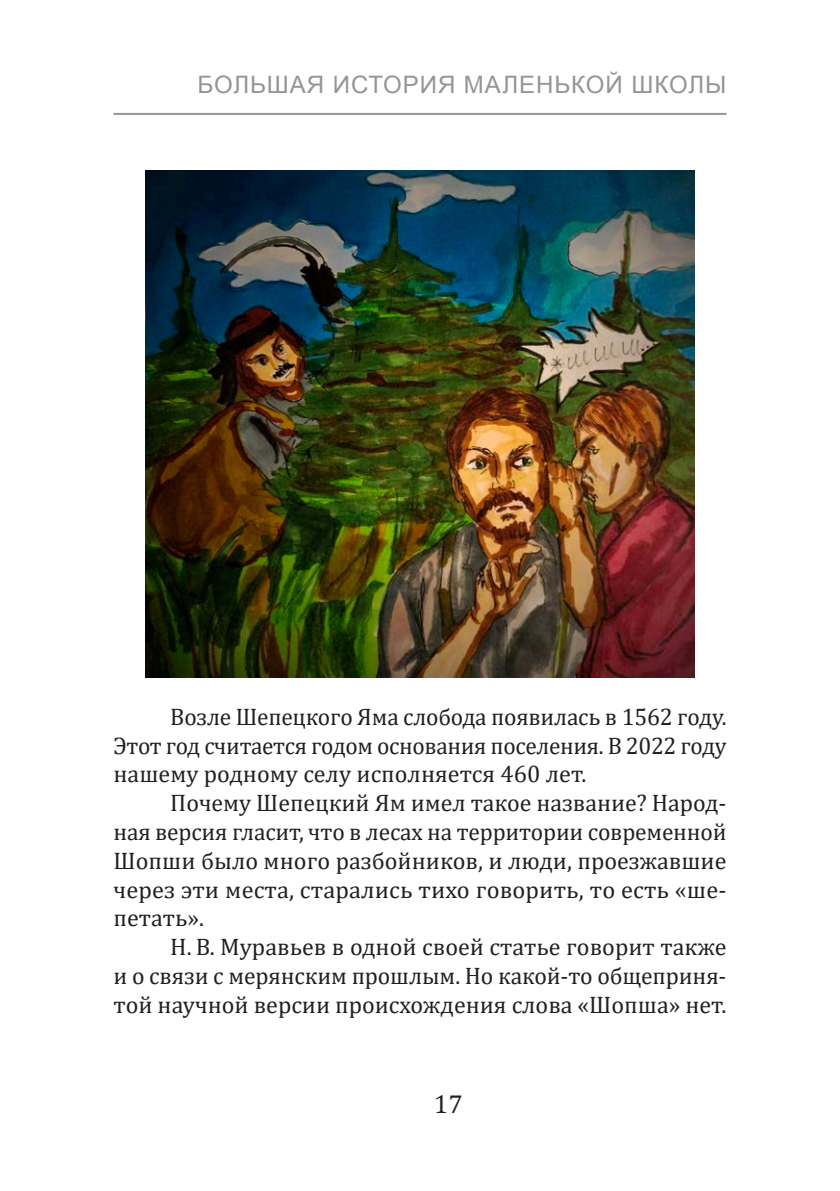
<style>
.page{position:relative;width:840px;height:1191px;background:#fff}
.page>*{position:absolute;margin:0;border:0;box-sizing:border-box;transform-origin:0 0}
.t1{font:26px "Cambria";color:#231f20}
.t2{font:24px/28.8px "Cambria";color:#231f20;text-align:justify}
.t3{font:24px "Arial";letter-spacing:.04em;color:#939598}
</style>
<div class="page">
<hr style="left:113px;top:113px;width:613px;height:2px;background:#939598">
<img style="left:145px;top:170px;width:549px;height:507px">
<p class="t3" style="left:197px;top:69px;width:530px">БОЛЬШАЯ ИСТОРИЯ МАЛЕНЬКОЙ ШКОЛЫ</p>
<p class="t2" style="left:113px;top:702px;width:614px;text-indent:57px">Возле Шепецкого Яма слобода появилась в 1562 году.<br>Этот год считается годом основания поселения. В 2022 году нашему родному селу исполняется 460 лет.</p>
<p class="t2" style="left:113px;top:788px;width:614px;text-indent:57px">Почему Шепецкий Ям имел такое название? Народ&shy;ная версия гласит, что в лесах на территории современной Шопши было много разбойников, и люди, проезжавшие через эти места, старались тихо говорить, то есть «ше&shy;петать».</p>
<p class="t2" style="left:113px;top:932px;width:614px;text-indent:57px">Н. В. Муравьев в одной своей статье говорит также и о связи с мерянским прошлым. Но какой-то общеприня&shy;той научной версии происхождения слова «Шопша» нет.</p>
<p class="t1" style="left:433px;top:1088px;width:30px">17</p>
</div>
